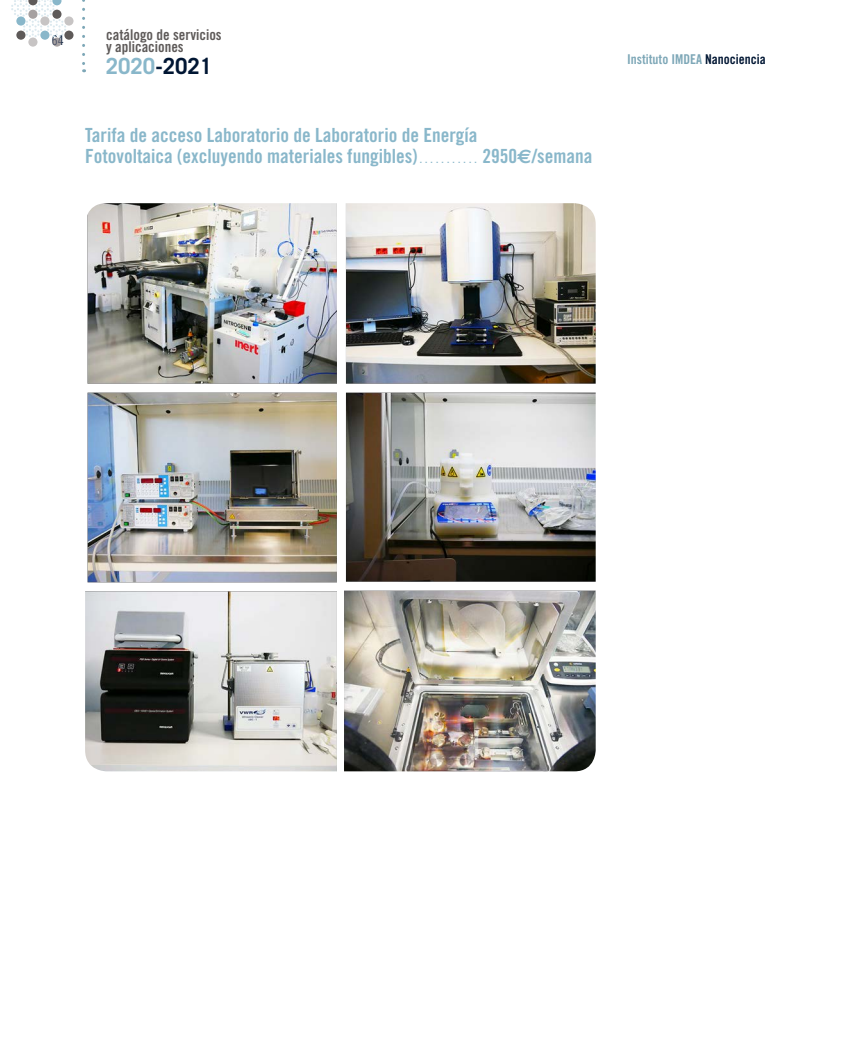
<style>
.page{position:relative;width:851px;height:1063px;background:#fff}
.page>*{position:absolute;margin:0;border:0;box-sizing:border-box;transform-origin:0 0}
.t1{font:700 22.35px "Trade Gothic";color:#001633}
.t2{font:19.5px/20.2px "Trade Gothic Bold Cond Twenty";color:#89b7ca}
.t3{font:14.85px/12.8px "Trade Gothic Bold Cond Twenty";color:#5e5a59}
.t4{font:13.5px "Trade Gothic Bold Cond Twenty";color:#7da7b7}
.t5{font:13.5px "Trade Gothic Cond Eighteen";color:#001633}
.s1{color:#89b7ca}
.s2{font-size:10.5px}
.s3{font-family:"Euro Sans";font-weight:700}
.s4{color:#001633}
</style>
<div class="page">
<svg style="left:82px;top:0;width:3px;height:72px"></svg>
<div style="left:64px;top:16px;width:9px;height:10px;background:#c7c4c4;border-radius:50%"></div>
<div style="left:64px;top:31px;width:9px;height:9px;background:#5e5a59;border-radius:50%"></div>
<div style="left:40px;top:31px;width:9px;height:9px;background:#89b7ca;border-radius:50%"></div>
<svg style="left:16px;top:31px;width:9px;height:9px"></svg>
<div style="left:52px;top:38px;width:9px;height:9px;background:#a6a1a1;border-radius:50%"></div>
<div style="left:28px;top:38px;width:9px;height:9px;background:#c7c4c4;border-radius:50%"></div>
<svg style="left:11px;top:0;width:55px;height:37px"></svg>
<img style="left:85px;top:203px;width:510px;height:568px">
<p class="t5" style="left:52px;top:32px;width:13px">64</p>
<p class="t3" style="left:106px;top:28px;width:117px">catálogo de servicios y aplicaciones</p>
<p class="t1" style="left:106px;top:52px;width:108px"><span class="s1">2020</span>-2021</p>
<p class="t2" style="left:85px;top:125px;width:509px">Tarifa de acceso Laboratorio de Laboratorio de Energía<br>Fotovoltaica (excluyendo materiales fungibles) <span class="s2">. . . . . . . . . . .</span> 2950<span class="s3">€</span>/semana</p>
<p class="t4" style="left:627px;top:51px;width:140px">Instituto IMDEA <span class="s4">Nanociencia</span></p>
</div>
